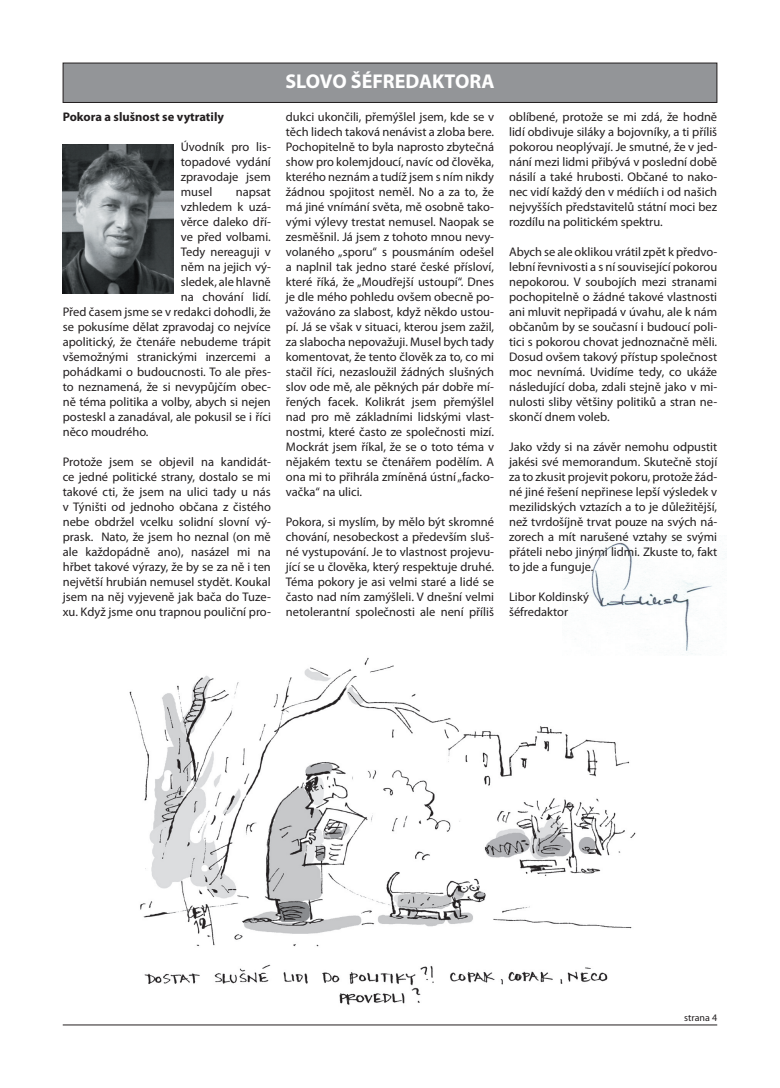
<style>
.page{position:relative;width:780px;height:1088px;background:#fff}
.page>*{position:absolute;margin:0;border:0;box-sizing:border-box;transform-origin:0 0}
.t1{font:700 20px "Myriad Pro";color:#fff}
.t2{font:12.5px/15px "Myriad Pro";color:#231f20;text-align:justify}
.t3{font:700 12.5px "Myriad Pro";color:#231f20}
.t4{font:10px "Myriad Pro";color:#231f20}
</style>
<div class="page">
<img style="left:99px;top:657px;width:575px;height:369px">
<img style="left:574px;top:535px;width:150px;height:120px">
<hr style="left:63px;top:1024px;width:654px;height:1px;background:#231f20">
<div style="left:63px;top:63px;width:653px;height:39px;background:#939598"></div>
<div style="left:63px;top:63px;width:654px;height:40px;border:1px solid #231f20"></div>
<img style="left:63px;top:145px;width:111px;height:148px">
<p class="t3" style="left:63px;top:110px;width:163px">Pokora a slušnost se vytratily</p>
<p class="t2" style="left:181px;top:140px;width:92px">Úvodník pro lis&shy;topadové vydání zpravodaje jsem musel</p>
<p class="t2" style="left:236px;top:185px;width:37px">napsat</p>
<p class="t2" style="left:181px;top:200px;width:92px">vzhledem k uzá-</p>
<p class="t2" style="left:181px;top:215px;width:92px">věrce daleko dří-</p>
<p class="t2" style="left:181px;top:230px;width:92px">ve před volbami.</p>
<p class="t2" style="left:181px;top:245px;width:92px">Tedy nereaguji v</p>
<p class="t2" style="left:181px;top:260px;width:92px">něm na jejich vý-</p>
<p class="t2" style="left:181px;top:275px;width:92px">sledek, ale hlavně</p>
<p class="t2" style="left:181px;top:290px;width:92px">na chování lidí.</p>
<p class="t2" style="left:63px;top:305px;width:210px">Před časem jsme se v redakci dohodli, že</p>
<p class="t2" style="left:63px;top:320px;width:210px">se pokusíme dělat zpravodaj co nejvíce</p>
<p class="t2" style="left:63px;top:335px;width:210px">apolitický, že čtenáře nebudeme trápit</p>
<p class="t2" style="left:63px;top:350px;width:210px">všemožnými stranickými inzercemi a</p>
<p class="t2" style="left:63px;top:365px;width:210px">pohádkami o budoucnosti. To ale přes-</p>
<p class="t2" style="left:63px;top:380px;width:210px">to neznamená, že si nevypůjčím obec-</p>
<p class="t2" style="left:63px;top:395px;width:210px">ně téma politika a volby, abych si nejen</p>
<p class="t2" style="left:63px;top:410px;width:210px">posteskl a zanadával, ale pokusil se i říci</p>
<p class="t2" style="left:63px;top:425px;width:87px">něco moudrého.</p>
<p class="t2" style="left:63px;top:455px;width:210px">Protože jsem se objevil na kandidát&shy;ce jedné politické strany, dostalo se mi takové cti, že jsem na ulici tady u nás v Týništi od jednoho občana z čistého nebe obdržel vcelku solidní slovní vý&shy;prask. Nato, že jsem ho neznal (on mě ale každopádně ano), nasázel mi na hřbet takové výrazy, že by se za ně i ten největší hrubián nemusel stydět. Koukal jsem na něj vyjeveně jak bača do Tuze&shy;xu. Když jsme onu trapnou pouliční pro-</p>
<h1 class="t1" style="left:285px;top:70px;width:210px">SLOVO ŠÉFREDAKTORA</h1>
<p class="t2" style="left:286px;top:110px;width:210px">dukci ukončili, přemýšlel jsem, kde se v těch lidech taková nenávist a zloba bere.<br>Pochopitelně to byla naprosto zbytečná show pro kolemjdoucí, navíc od člověka, kterého neznám a tudíž jsem s ním nikdy žádnou spojitost neměl. No a za to, že má jiné vnímání světa, mě osobně tako&shy;vými výlevy trestat nemusel. Naopak se zesměšnil. Já jsem z tohoto mnou nevy&shy;volaného „sporu“ s pousmáním odešel a naplnil tak jedno staré české přísloví, které říká, že „Moudřejší ustoupí“. Dnes je dle mého pohledu ovšem obecně po&shy;važováno za slabost, když někdo ustou&shy;pí. Já se však v situaci, kterou jsem zažil, za slabocha nepovažuji. Musel bych tady komentovat, že tento člověk za to, co mi stačil říci, nezasloužil žádných slušných slov ode mě, ale pěkných pár dobře mí&shy;řených facek. Kolikrát jsem přemýšlel nad pro mě základními lidskými vlast&shy;nostmi, které často ze společnosti mizí.<br>Mockrát jsem říkal, že se o toto téma v nějakém textu se čtenářem podělím. A ona mi to přihrála zmíněná ústní „facko&shy;vačka“ na ulici.</p>
<p class="t2" style="left:286px;top:515px;width:210px">Pokora, si myslím, by mělo být skromné chování, nesobeckost a především sluš&shy;né vystupování. Je to vlastnost projevu&shy;jící se u člověka, který respektuje druhé.<br>Téma pokory je asi velmi staré a lidé se často nad ním zamýšleli. V dnešní velmi netolerantní společnosti ale není příliš</p>
<p class="t2" style="left:509px;top:110px;width:210px">oblíbené, protože se mi zdá, že hodně lidí obdivuje siláky a bojovníky, a ti příliš pokorou neoplývají. Je smutné, že v jed&shy;nání mezi lidmi přibývá v poslední době násilí a také hrubosti. Občané to nako&shy;nec vidí každý den v médiích i od našich nejvyšších představitelů státní moci bez rozdílu na politickém spektru.</p>
<p class="t2" style="left:509px;top:245px;width:210px">Abych se ale oklikou vrátil zpět k předvo&shy;lební řevnivosti a s ní související pokorou nepokorou. V soubojích mezi stranami pochopitelně o žádné takové vlastnosti ani mluvit nepřipadá v úvahu, ale k nám občanům by se současní i budoucí poli&shy;tici s pokorou chovat jednoznačně měli.<br>Dosud ovšem takový přístup společnost moc nevnímá. Uvidíme tedy, co ukáže následující doba, zdali stejně jako v mi&shy;nulosti sliby většiny politiků a stran ne&shy;skončí dnem voleb.</p>
<p class="t2" style="left:509px;top:440px;width:210px">Jako vždy si na závěr nemohu odpustit jakési své memorandum. Skutečně stojí za to zkusit projevit pokoru, protože žád&shy;né jiné řešení nepřinese lepší výsledek v mezilidských vztazích a to je důležitější, než tvrdošíjně trvat pouze na svých ná&shy;zorech a mít narušené vztahy se svými přáteli nebo jinými lidmi. Zkuste to, fakt to jde a funguje.</p>
<p class="t2" style="left:509px;top:590px;width:81px">Libor Koldinský šéfredaktor</p>
<p class="t4" style="left:684px;top:1012px;width:34px">strana 4</p>
</div>
